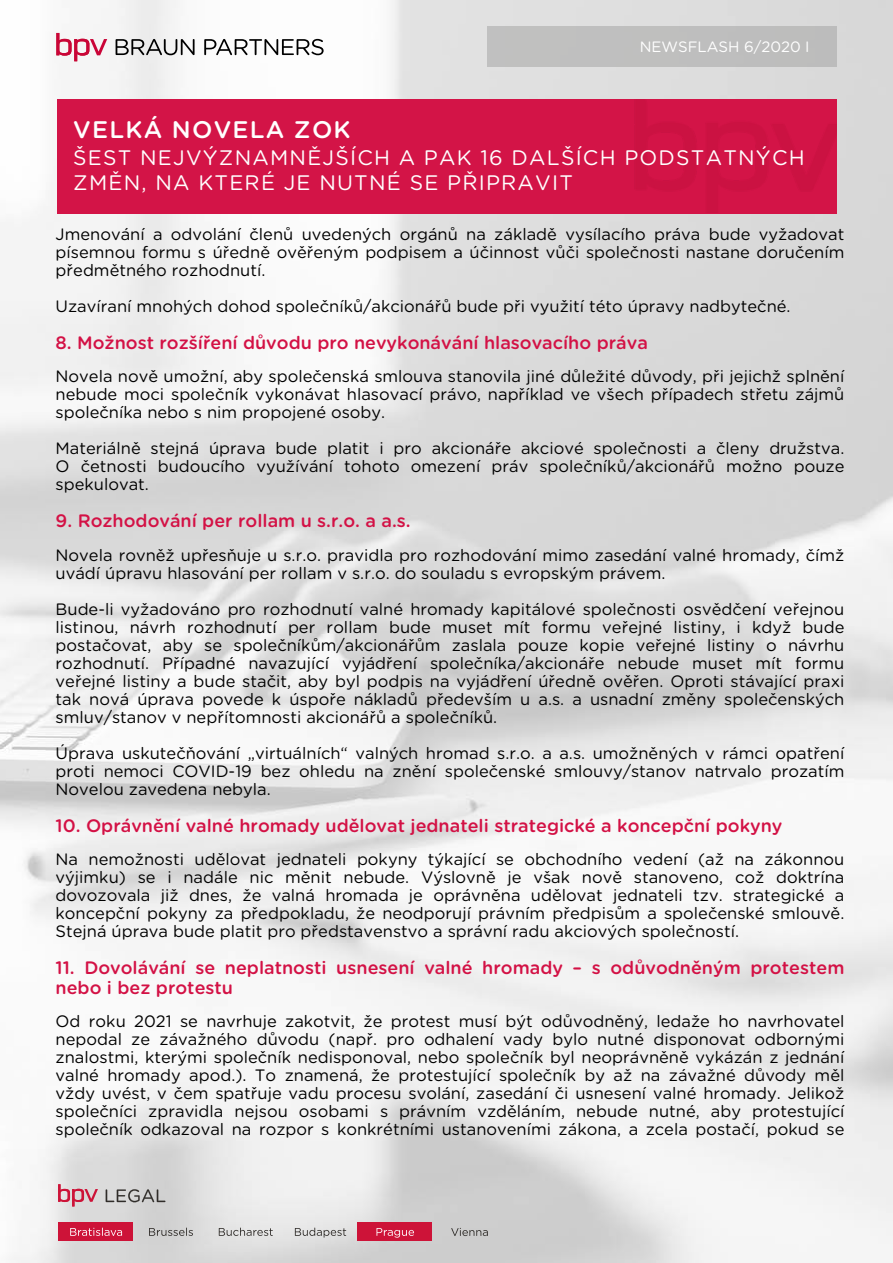
<style>
.page{position:relative;width:893px;height:1263px;background:#fff}
.page>*{position:absolute;margin:0;border:0;box-sizing:border-box;transform-origin:0 0}
.t1{font:500 24px "Gotham Rounded";letter-spacing:.05em;color:#fff}
.t2{font:21px/25.2px "Gotham Rounded";letter-spacing:.055em;color:#fff}
.t3{font:500 18px/19.6px "Gotham Rounded";color:#d31145}
.t4{font:16.5px/18px "Gotham Rounded";color:#000;text-align:justify}
.t5{font:15px "Gotham Rounded";color:#fff}
</style>
<div class="page">
<img style="left:0;top:0;width:893px;height:1263px">
<div style="left:488px;top:26px;width:349px;height:41px;background:#bfbfbe"></div>
<div style="left:57px;top:100px;width:779px;height:114px;background:#d31447"></div>
<div style="left:58px;top:1222px;width:75px;height:18px;background:#cd1338"></div>
<svg style="left:58px;top:1184px;width:40px;height:22px"></svg>
<svg style="left:106px;top:1189px;width:59px;height:13px"></svg>
<svg style="left:70px;top:1227px;width:52px;height:9px"></svg>
<svg style="left:149px;top:1227px;width:44px;height:9px"></svg>
<svg style="left:219px;top:1227px;width:54px;height:9px"></svg>
<svg style="left:295px;top:1227px;width:51px;height:11px"></svg>
<div style="left:357px;top:1222px;width:75px;height:18px;background:#cd1338"></div>
<svg style="left:376px;top:1228px;width:38px;height:9px"></svg>
<svg style="left:451px;top:1228px;width:37px;height:8px"></svg>
<svg style="left:116px;top:39px;width:79px;height:16px"></svg>
<svg style="left:204px;top:39px;width:120px;height:16px"></svg>
<svg style="left:56px;top:33px;width:51px;height:28px"></svg>
<p class="t5" style="left:640px;top:37px;width:172px">NEWSFLASH 6/2020 I</p>
<h1 class="t1" style="left:73px;top:113px;width:279px">VELKÁ NOVELA ZOK</h1>
<p class="t2" style="left:73px;top:144px;width:733px">ŠEST NEJVÝZNAMNĚJŠÍCH A PAK 16 DALŠÍCH PODSTATNÝCH<br>ZMĚN, NA KTERÉ JE NUTNÉ SE PŘIPRAVIT</p>
<p class="t4" style="left:56px;top:224px;width:790px">Jmenování a odvolání členů uvedených orgánů na základě vysílacího práva bude vyžadovat písemnou formu s úředně ověřeným podpisem a účinnost vůči společnosti nastane doručením předmětného rozhodnutí.</p>
<p class="t4" style="left:56px;top:296px;width:736px">Uzavíraní mnohých dohod společníků/akcionářů bude při využití této úpravy nadbytečné.</p>
<p class="t3" style="left:56px;top:332px;width:594px">8. Možnost rozšíření důvodu pro nevykonávání hlasovacího práva</p>
<p class="t4" style="left:56px;top:367px;width:790px">Novela nově umožní, aby společenská smlouva stanovila jiné důležité důvody, při jejichž splnění nebude moci společník vykonávat hlasovací právo, například ve všech případech střetu zájmů společníka nebo s nim propojené osoby.</p>
<p class="t4" style="left:56px;top:438px;width:790px">Materiálně stejná úprava bude platit i pro akcionáře akciové společnosti a členy družstva.<br>O četnosti budoucího využívání tohoto omezení práv společníků/akcionářů možno pouze spekulovat.</p>
<p class="t3" style="left:56px;top:510px;width:357px">9. Rozhodování per rollam u s.r.o. a a.s.</p>
<p class="t4" style="left:56px;top:545px;width:790px">Novela rovněž upřesňuje u s.r.o. pravidla pro rozhodování mimo zasedání valné hromady, čímž uvádí úpravu hlasování per rollam v s.r.o. do souladu s evropským právem.</p>
<p class="t4" style="left:56px;top:599px;width:790px">Bude-li vyžadováno pro rozhodnutí valné hromady kapitálové společnosti osvědčení veřejnou listinou, návrh rozhodnutí per rollam bude muset mít formu veřejné listiny, i když bude postačovat, aby se společníkům/akcionářům zaslala pouze kopie veřejné listiny o návrhu rozhodnutí. Případné navazující vyjádření společníka/akcionáře nebude muset mít formu veřejné listiny a bude stačit, aby byl podpis na vyjádření úředně ověřen. Oproti stávající praxi tak nová úprava povede k úspoře nákladů především u a.s. a usnadní změny společenských smluv/stanov v nepřítomnosti akcionářů a společníků.</p>
<p class="t4" style="left:56px;top:743px;width:790px">Úprava uskutečňování „virtuálních“ valných hromad s.r.o. a a.s. umožněných v rámci opatření proti nemoci COVID-19 bez ohledu na znění společenské smlouvy/stanov natrvalo prozatím Novelou zavedena nebyla.</p>
<p class="t3" style="left:56px;top:815px;width:728px">10. Oprávnění valné hromady udělovat jednateli strategické a koncepční pokyny</p>
<p class="t4" style="left:56px;top:849px;width:790px">Na nemožnosti udělovat jednateli pokyny týkající se obchodního vedení (až na zákonnou výjimku) se i nadále nic měnit nebude. Výslovně je však nově stanoveno, což doktrína dovozovala již dnes, že valná hromada je oprávněna udělovat jednateli tzv. strategické a koncepční pokyny za předpokladu, že neodporují právním předpisům a společenské smlouvě.<br>Stejná úprava bude platit pro představenstvo a správní radu akciových společností.</p>
<p class="t3" style="left:56px;top:957px;width:790px">11. Dovolávání se neplatnosti usnesení valné hromady – s odůvodněným protestem nebo i bez protestu</p>
<p class="t4" style="left:56px;top:1012px;width:790px">Od roku 2021 se navrhuje zakotvit, že protest musí být odůvodněný, ledaže ho navrhovatel nepodal ze závažného důvodu (např. pro odhalení vady bylo nutné disponovat odbornými znalostmi, kterými společník nedisponoval, nebo společník byl neoprávněně vykázán z jednání valné hromady apod.). To znamená, že protestující společník by až na závažné důvody měl vždy uvést, v čem spatřuje vadu procesu svolání, zasedání či usnesení valné hromady. Jelikož společníci zpravidla nejsou osobami s právním vzděláním, nebude nutné, aby protestující společník odkazoval na rozpor s konkrétními ustanoveními zákona, a zcela postačí, pokud se</p>
</div>
